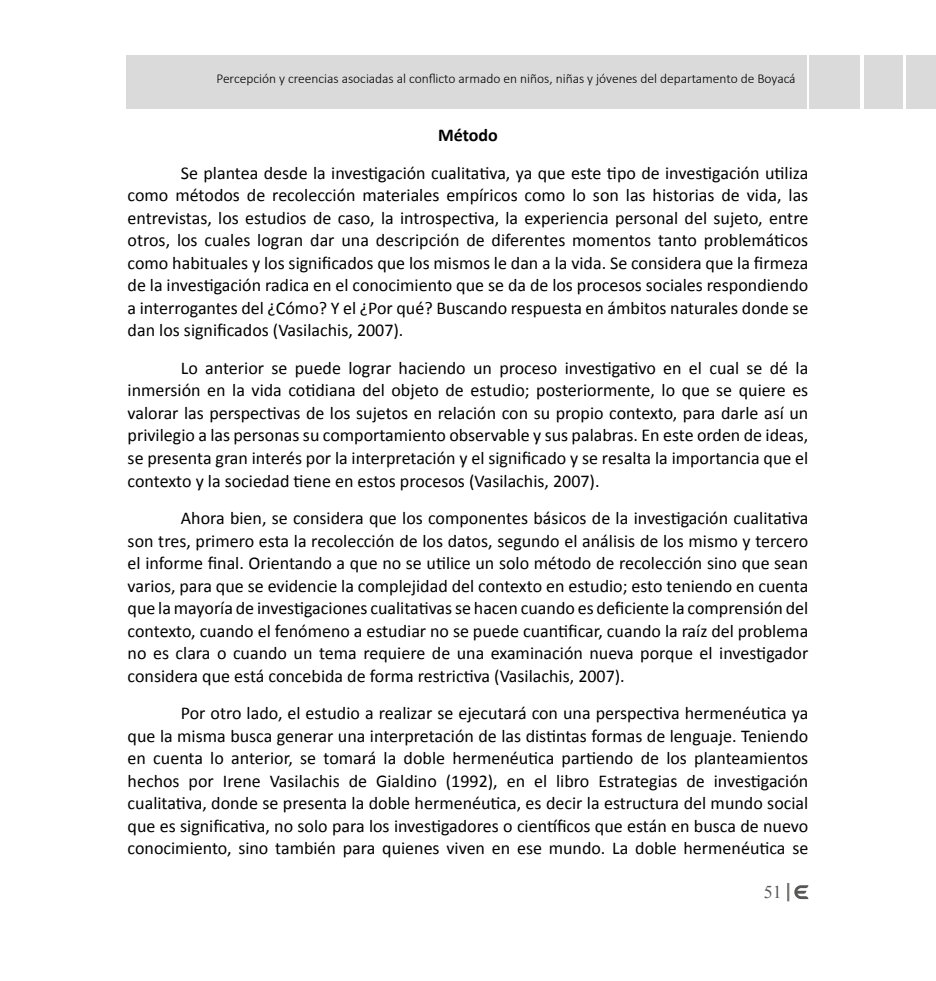
<style>
.page{position:relative;width:936px;height:981px;background:#fff}
.page>*{position:absolute;margin:0;border:0;box-sizing:border-box;transform-origin:0 0}
.t1{font:18px/22.5px "Calibri";color:#000;text-align:justify}
.t2{font:700 18px "Calibri";color:#000}
.t3{font:18px "Times New Roman";color:#575756}
.t4{font:300 13.5px "Calibri";color:#000}
</style>
<div class="page">
<svg style="left:787px;top:883px;width:21px;height:17px"></svg>
<div style="left:863px;top:55px;width:39px;height:54px;background:#dadada"></div>
<div style="left:906px;top:55px;width:29px;height:54px;background:#dadada"></div>
<div style="left:809px;top:55px;width:51px;height:54px;background:#dadada"></div>
<div style="left:126px;top:55px;width:680px;height:54px;background:#dadada"></div>
<p class="t4" style="left:216px;top:70px;width:580px">Percepción y creencias asociadas al conflicto armado en niños, niñas y jóvenes del departamento de Boyacá</p>
<p class="t2" style="left:438px;top:124px;width:61px">Método</p>
<p class="t1" style="left:128px;top:160px;width:682px;text-indent:53px">Se plantea desde la investigación cualitativa, ya que este tipo de investigación utiliza como métodos de recolección materiales empíricos como lo son las historias de vida, las entrevistas, los estudios de caso, la introspectiva, la experiencia personal del sujeto, entre otros, los cuales logran dar una descripción de diferentes momentos tanto problemáticos como habituales y los significados que los mismos le dan a la vida. Se considera que la firmeza de la investigación radica en el conocimiento que se da de los procesos sociales respondiendo a interrogantes del ¿Cómo? Y el ¿Por qué? Buscando respuesta en ámbitos naturales donde se dan los significados (Vasilachis, 2007).</p>
<p class="t1" style="left:128px;top:355px;width:682px;text-indent:53px">Lo anterior se puede lograr haciendo un proceso investigativo en el cual se dé la inmersión en la vida cotidiana del objeto de estudio; posteriormente, lo que se quiere es valorar las perspectivas de los sujetos en relación con su propio contexto, para darle así un privilegio a las personas su comportamiento observable y sus palabras. En este orden de ideas, se presenta gran interés por la interpretación y el significado y se resalta la importancia que el contexto y la sociedad tiene en estos procesos (Vasilachis, 2007).</p>
<p class="t1" style="left:128px;top:505px;width:682px;text-indent:53px">Ahora bien, se considera que los componentes básicos de la investigación cualitativa son tres, primero esta la recolección de los datos, segundo el análisis de los mismo y tercero el informe final. Orientando a que no se utilice un solo método de recolección sino que sean varios, para que se evidencie la complejidad del contexto en estudio; esto teniendo en cuenta que la mayoría de investigaciones cualitativas se hacen cuando es deficiente la comprensión del contexto, cuando el fenómeno a estudiar no se puede cuantificar, cuando la raíz del problema no es clara o cuando un tema requiere de una examinación nueva porque el investigador considera que está concebida de forma restrictiva (Vasilachis, 2007).</p>
<p class="t1" style="left:128px;top:700px;width:682px;text-indent:53px">Por otro lado, el estudio a realizar se ejecutará con una perspectiva hermenéutica ya que la misma busca generar una interpretación de las distintas formas de lenguaje. Teniendo en cuenta lo anterior, se tomará la doble hermenéutica partiendo de los planteamientos hechos por Irene Vasilachis de Gialdino (1992), en el libro Estrategias de investigación cualitativa, donde se presenta la doble hermenéutica, es decir la estructura del mundo social que es significativa, no solo para los investigadores o científicos que están en busca de nuevo conocimiento, sino también para quienes viven en ese mundo. La doble hermenéutica se</p>
<p class="t3" style="left:763px;top:879px;width:19px">51</p>
</div>
